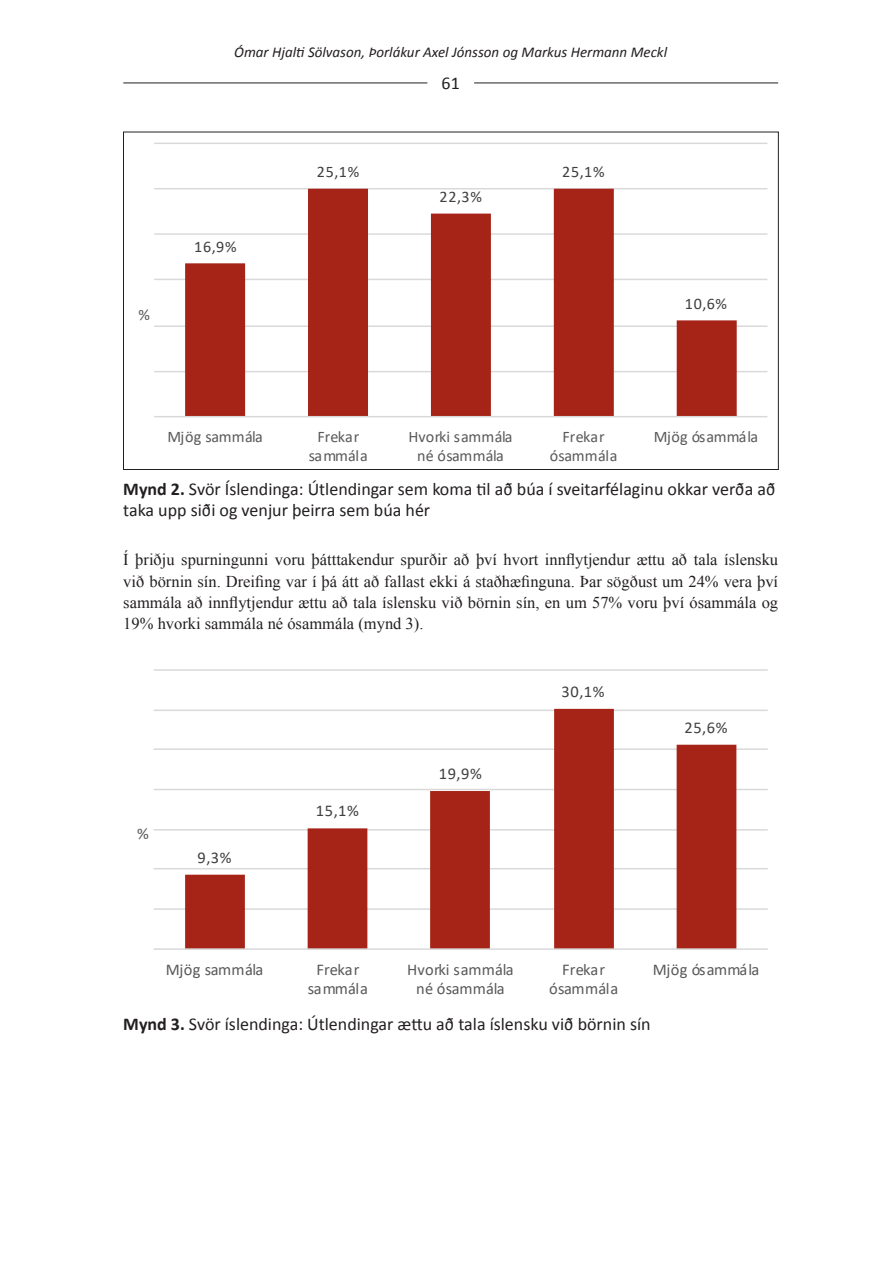
<style>
.page{position:relative;width:893px;height:1263px;background:#fff}
.page>*{position:absolute;margin:0;border:0;box-sizing:border-box;transform-origin:0 0}
.t1{font:18px/21px "Calibri";color:#231f20}
.t2{font:16.5px/21px "Times New Roman";color:#231f20;text-align:justify}
.t3{font:16.5px/19.4px "Calibri";color:#595959;text-align:center}
.t4{font:16.5px "Calibri";letter-spacing:.04em;color:#404040}
.t5{font:16.5px "Calibri";letter-spacing:-.025em;color:#595959}
.t6{font:16.05px/19px "Calibri";color:#595959;text-align:center}
.t7{font:16.05px "Calibri";letter-spacing:.04em;color:#404040}
.t8{font:16.05px "Calibri";letter-spacing:-.025em;color:#595959}
.t9{font:italic 15px "Calibri";color:#231f20}
.s1{font-size:19.5px;color:#fff}
.s2{font-weight:700}
</style>
<div class="page">
<hr style="left:123px;top:83px;width:655px;height:1px;background:#231f20">
<div style="left:427px;top:76px;width:47px;height:13px;background:#fff"></div>
<svg style="left:154px;top:142px;width:614px;height:276px"></svg>
<svg style="left:153px;top:669px;width:615px;height:281px"></svg>
<p class="t9" style="left:234px;top:42px;width:434px">Ómar Hjalti Sölvason, Þorlákur Axel Jónsson og Markus Hermann Meckl</p>
<p class="t1" style="left:442px;top:72px;width:34px">61 <span class="s1">..</span></p>
<p class="t6" style="left:139px;top:305px;width:13px">%</p>
<p class="t7" style="left:194px;top:235px;width:44px">16,9%</p>
<p class="t7" style="left:317px;top:161px;width:44px">25,1%</p>
<p class="t7" style="left:440px;top:185px;width:44px">22,3%</p>
<p class="t7" style="left:562px;top:161px;width:44px">25,1%</p>
<p class="t7" style="left:685px;top:292px;width:44px">10,6%</p>
<p class="t8" style="left:167px;top:425px;width:97px">Mjög sammála</p>
<p class="t6" style="left:309px;top:427px;width:60px">Frekar sammála</p>
<p class="t6" style="left:408px;top:427px;width:106px">Hvorki sammála né ósammála</p>
<p class="t6" style="left:550px;top:427px;width:69px">Frekar ósammála</p>
<p class="t6" style="left:654px;top:427px;width:106px">Mjög ósammála</p>
<p class="t1" style="left:123px;top:478px;width:654px"><span class="s2">Mynd 2.</span> Svör Íslendinga: Útlendingar sem koma til að búa í sveitarfélaginu okkar verða að taka upp siði og venjur þeirra sem búa hér</p>
<p class="t2" style="left:123px;top:549px;width:656px">Í þriðju spurningunni voru þátttakendur spurðir að því hvort innflytjendur ættu að tala íslensku við börnin sín. Dreifing var í þá átt að fallast ekki á staðhæfinguna. Þar sögðust um 24% vera því sammála að innflytjendur ættu að tala íslensku við börnin sín, en um 57% voru því ósammála og 19% hvorki sammála né ósammála (mynd 3).</p>
<p class="t3" style="left:137px;top:823px;width:13px">%</p>
<p class="t4" style="left:197px;top:846px;width:36px">9,3%</p>
<p class="t4" style="left:316px;top:799px;width:45px">15,1%</p>
<p class="t4" style="left:439px;top:762px;width:45px">19,9%</p>
<p class="t4" style="left:561px;top:680px;width:45px">30,1%</p>
<p class="t4" style="left:684px;top:716px;width:45px">25,6%</p>
<p class="t5" style="left:166px;top:958px;width:99px">Mjög sammála</p>
<p class="t3" style="left:308px;top:959px;width:62px">Frekar sammála</p>
<p class="t3" style="left:407px;top:959px;width:108px">Hvorki sammála né ósammála</p>
<p class="t3" style="left:549px;top:959px;width:71px">Frekar ósammála</p>
<p class="t3" style="left:653px;top:959px;width:108px">Mjög ósammála</p>
<p class="t1" style="left:123px;top:1014px;width:529px"><span class="s2">Mynd 3.</span> Svör íslendinga: Útlendingar ættu að tala íslensku við börnin sín</p>
</div>
